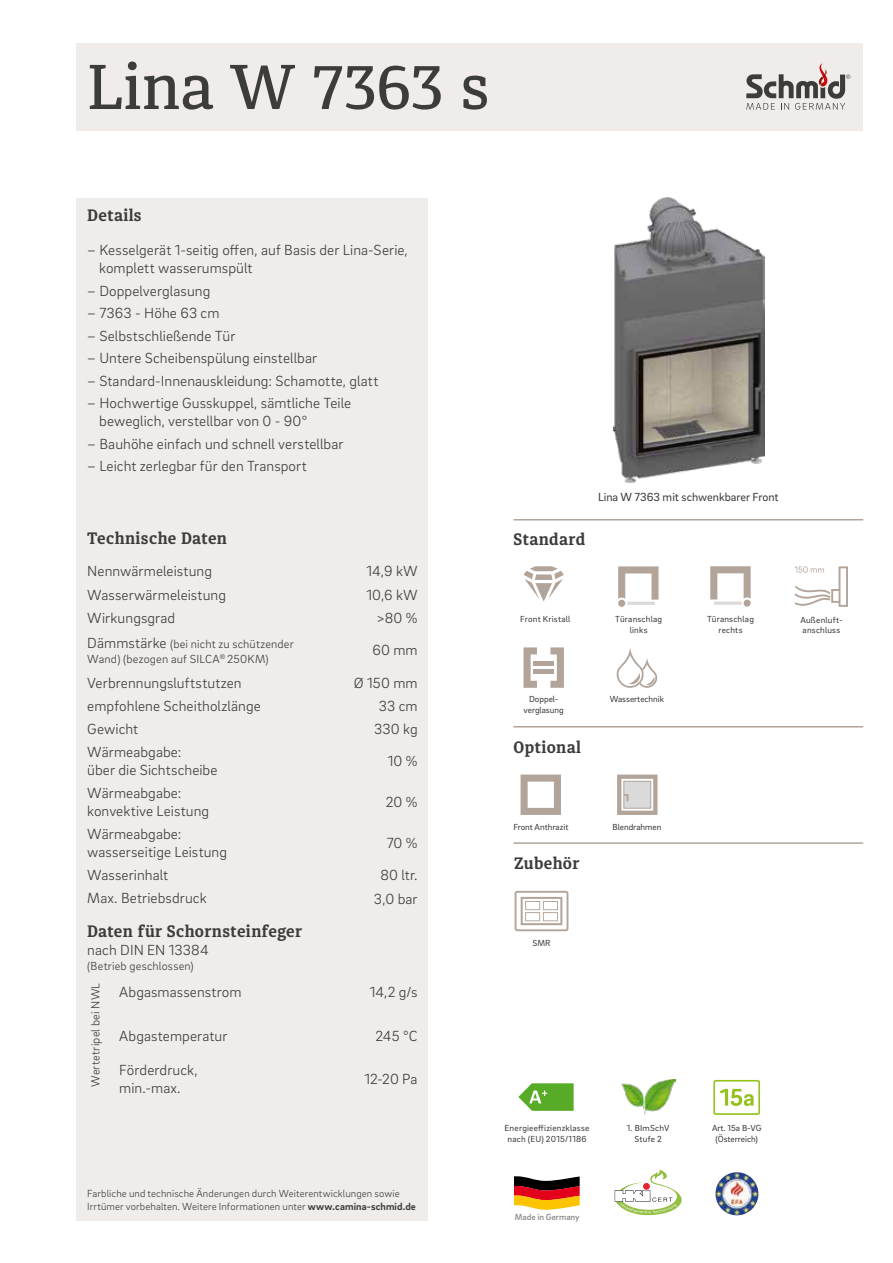
<style>
.page{position:relative;width:893px;height:1263px;background:#fff}
.page>*{position:absolute;margin:0;border:0;box-sizing:border-box;transform-origin:0 0}
.t1{font:500 63px "Diaria Pro";letter-spacing:-.015em;color:#3c3c3b}
.t2{font:700 16.5px "Diaria Pro";letter-spacing:.025em;color:#3c3c3b}
.t3{font:300 15px/23.4px "Brix Sans";letter-spacing:.005em;color:#3c3c3b}
.t4{font:300 12px/14.4px "Brix Sans";letter-spacing:.015em;color:#3c3c3b}
.t5{font:12px "Brix Sans";color:#3c3c3b}
.t6{font:300 10.5px/12.6px "Brix Sans";letter-spacing:.01em;color:#3c3c3b}
.t7{font:9px/10.8px "Brix Sans";letter-spacing:.02em;color:#3c3c3b;text-align:center}
.t8{font:9px/10.8px "Brix Sans";color:#3c3c3b;text-align:center}
.t9{font:500 9px "Brix Sans";color:#878787}
.s1{font-size:15px}
.s2{font-weight:700}
</style>
<div class="page">
<div style="left:77px;top:198px;width:351px;height:1022px;background:#efecea"></div>
<div style="left:77px;top:43px;width:786px;height:87px;background:#efecea"></div>
<svg style="left:746px;top:63px;width:104px;height:47px"></svg>
<img style="left:621px;top:1080px;width:54px;height:35px">
<svg style="left:713px;top:1080px;width:47px;height:35px"></svg>
<img style="left:716px;top:1172px;width:21px;height:16px">
<svg style="left:514px;top:1176px;width:66px;height:34px;background:#af6030"></svg>
<svg style="left:615px;top:1169px;width:67px;height:46px"></svg>
<svg style="left:795px;top:566px;width:53px;height:41px"></svg>
<svg style="left:523px;top:566px;width:41px;height:36px"></svg>
<svg style="left:521px;top:774px;width:40px;height:41px"></svg>
<svg style="left:515px;top:891px;width:53px;height:40px"></svg>
<svg style="left:617px;top:774px;width:40px;height:41px"></svg>
<div style="left:623px;top:781px;width:28px;height:27px;border:1px solid #b2a499"></div>
<svg style="left:710px;top:566px;width:41px;height:39px"></svg>
<div style="left:744px;top:600px;width:7px;height:7px;background:#b2a499;border-radius:50%"></div>
<svg style="left:618px;top:566px;width:41px;height:39px"></svg>
<div style="left:618px;top:600px;width:7px;height:7px;background:#b2a499;border-radius:50%"></div>
<hr style="left:513px;top:842px;width:350px;height:2px;background:#b2a499">
<hr style="left:513px;top:726px;width:350px;height:1px;background:#b2a499">
<svg style="left:550px;top:647px;width:14px;height:41px"></svg>
<svg style="left:523px;top:647px;width:14px;height:41px"></svg>
<div style="left:534px;top:661px;width:20px;height:5px;background:#b2a499"></div>
<hr style="left:534px;top:670px;width:20px;height:4px;background:#b2a499">
<svg style="left:617px;top:648px;width:40px;height:40px"></svg>
<img style="left:612px;top:198px;width:153px;height:284px">
<hr style="left:513px;top:519px;width:350px;height:1px;background:#b2a499">
<svg style="left:518px;top:1083px;width:56px;height:28px;background:#79bc52"></svg>
<h1 class="t1" style="left:87px;top:49px;width:404px">Lina W 7363 s</h1>
<p class="t2" style="left:87px;top:205px;width:56px">Details</p>
<p class="t3" style="left:99px;top:241px;width:310px;line-height:18px;text-indent:-12px">– Kesselgerät 1-seitig offen, auf Basis der Lina-Serie, komplett wasserumspült</p>
<p class="t3" style="left:87px;top:278px;width:125px">– Doppelverglasung</p>
<p class="t3" style="left:87px;top:301px;width:134px">– 7363 - Höhe 63 cm</p>
<p class="t3" style="left:87px;top:323px;width:150px">– Selbstschließende Tür</p>
<p class="t3" style="left:87px;top:346px;width:231px">– Untere Scheibenspülung einstellbar</p>
<p class="t3" style="left:87px;top:368px;width:293px">– Standard-Innenauskleidung: Schamotte, glatt</p>
<p class="t3" style="left:99px;top:394px;width:253px;line-height:18px;text-indent:-12px">– Hochwertige Gusskuppel, sämtliche Teile beweglich, verstellbar von 0 - 90°</p>
<p class="t3" style="left:87px;top:431px;width:258px">– Bauhöhe einfach und schnell verstellbar</p>
<p class="t3" style="left:87px;top:454px;width:221px">– Leicht zerlegbar für den Transport</p>
<p class="t2" style="left:87px;top:528px;width:141px">Technische Daten</p>
<p class="t3" style="left:87px;top:559px;width:140px">Nennwärmeleistung<br>Wasserwärmeleistung<br>Wirkungsgrad</p>
<p class="t4" style="left:87px;top:636px;width:208px"><span class="s1">Dämmstärke</span> (bei nicht zu schützender<br>Wand) (bezogen auf SILCA<sup>®</sup> 250KM)</p>
<p class="t3" style="left:87px;top:670px;width:175px">Verbrennungsluftstutzen empfohlene Scheitholzlänge<br>Gewicht<br>Wärmeabgabe:</p>
<p class="t3" style="left:87px;top:758px;width:132px;line-height:23px">über die Sichtscheibe<br>Wärmeabgabe:</p>
<p class="t3" style="left:87px;top:799px;width:123px;line-height:23px">konvektive Leistung<br>Wärmeabgabe:</p>
<p class="t3" style="left:87px;top:840px;width:141px">wasserseitige Leistung<br>Wasserinhalt<br>Max. Betriebsdruck</p>
<p class="t2" style="left:87px;top:920px;width:216px">Daten für Schornsteinfeger</p>
<p class="t3" style="left:87px;top:937px;width:123px">nach DIN EN 13384</p>
<p class="t4" style="left:87px;top:958px;width:108px">(Betrieb geschlossen)</p>
<p class="t4" style="left:88px;top:1087px;width:105px;rotate:-90deg">Wertetripel bei NWL</p>
<p class="t3" style="left:119px;top:979px;width:124px">Abgasmassenstrom</p>
<p class="t3" style="left:119px;top:1024px;width:110px">Abgastemperatur</p>
<p class="t3" style="left:119px;top:1061px;width:80px;line-height:18px">Förderdruck, min.-max.</p>
<p class="t3" style="left:366px;top:559px;width:53px;text-align:right">14,9 kW<br>10,6 kW &gt;80 %</p>
<p class="t3" style="left:354px;top:634px;width:65px;line-height:32.4px;text-align:right">60 mm<br>Ø 150 mm</p>
<p class="t3" style="left:374px;top:694px;width:45px;text-align:center">33 cm<br>330 kg</p>
<p class="t3" style="left:388px;top:749px;width:31px">10 %</p>
<p class="t3" style="left:386px;top:790px;width:33px">20 %</p>
<p class="t3" style="left:381px;top:826px;width:39px;line-height:32.2px;text-align:center">70 %<br>80 ltr.</p>
<p class="t3" style="left:374px;top:886px;width:45px">3,0 bar</p>
<p class="t3" style="left:370px;top:979px;width:49px">14,2 g/s</p>
<p class="t3" style="left:375px;top:1024px;width:44px">245 °C</p>
<p class="t3" style="left:364px;top:1067px;width:55px">12-20 Pa</p>
<p class="t6" style="left:87px;top:1187px;width:330px">Farbliche und technische Änderungen durch Weiterentwicklungen sowie<br>Irrtümer vorbehalten. Weitere Informationen unter <span class="s2">www.camina-schmid.de</span></p>
<p class="t2" style="left:513px;top:529px;width:73px">Standard</p>
<p class="t5" style="left:598px;top:490px;width:182px">Lina W 7363 mit schwenkbarer Front</p>
<p class="t7" style="left:615px;top:613px;width:48px">Türanschlag links</p>
<p class="t7" style="left:707px;top:613px;width:48px">Türanschlag rechts</p>
<p class="t7" style="left:520px;top:614px;width:52px">Front Kristall</p>
<p class="t7" style="left:800px;top:614px;width:44px;text-align:left">Außenluft&shy;anschluss</p>
<p class="t8" style="left:524px;top:694px;width:42px">Doppel&shy;verglasung</p>
<p class="t8" style="left:610px;top:694px;width:56px">Wassertechnik</p>
<p class="t2" style="left:514px;top:737px;width:69px">Optional</p>
<p class="t8" style="left:513px;top:821px;width:56px">Front Anthrazit</p>
<p class="t2" style="left:514px;top:853px;width:67px">Zubehör</p>
<p class="t7" style="left:532px;top:937px;width:19px">SMR</p>
<p class="t8" style="left:612px;top:821px;width:50px">Blendrahmen</p>
<p class="t7" style="left:505px;top:1122px;width:86px">Energieeffizienzklasse nach (EU) 2015/1186</p>
<p class="t9" style="left:515px;top:1211px;width:66px">Made in Germany</p>
<p class="t7" style="left:627px;top:1122px;width:44px">1. BImSchV<br>Stufe 2</p>
<p class="t8" style="left:712px;top:1122px;width:51px">Art. 15a B-VG (Österreich)</p>
</div>
